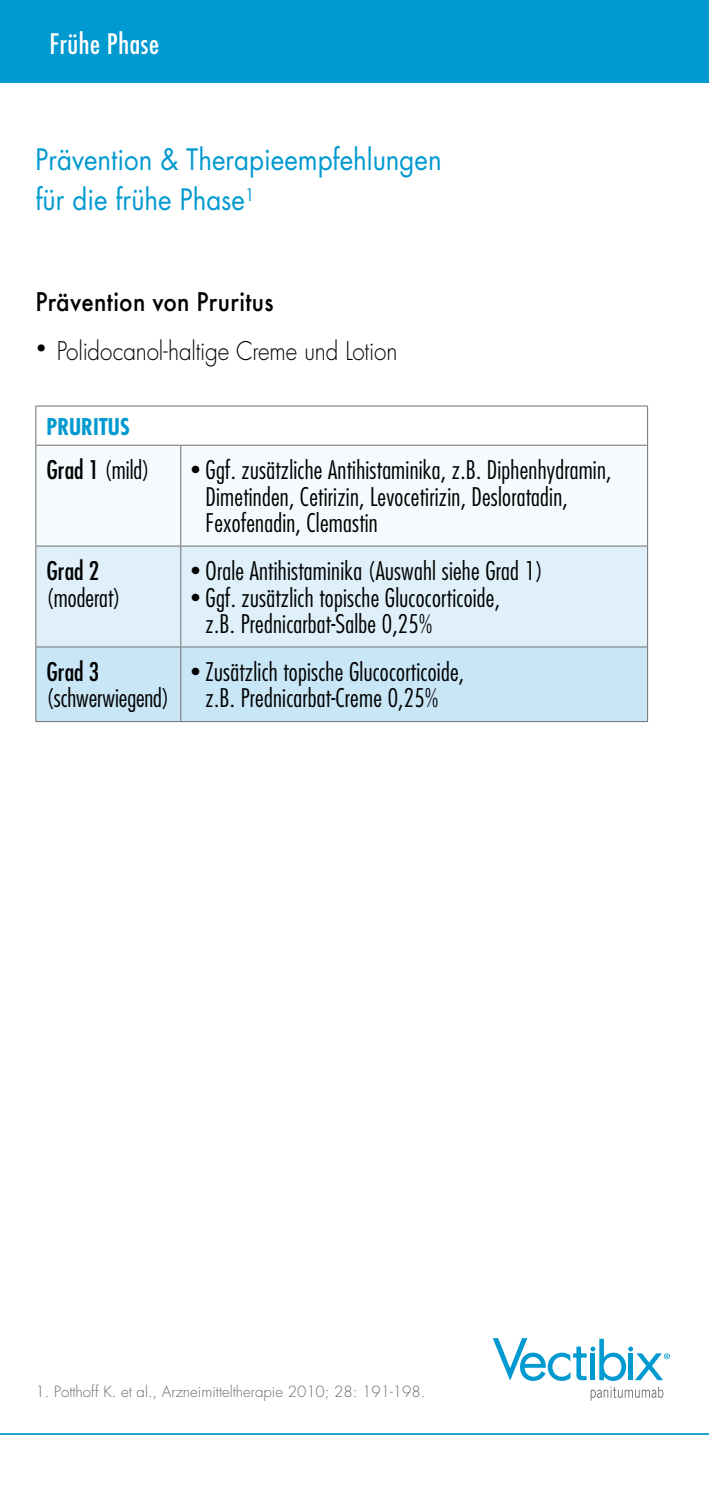
<style>
.page{position:relative;width:709px;height:1489px;background:#fff}
.page>*{position:absolute;margin:0;border:0;box-sizing:border-box;transform-origin:0 0}
.t1{font:28.75px/40px "Futura";color:#0099d0;scale:.9 1}
.t2{font:condensed 27.5px "Futura";letter-spacing:.025em;color:#fff}
.t3{font:300 condensed 25px/26.2px "Futura";letter-spacing:.01em;color:#000}
.t4{font:300 25px "Futura";letter-spacing:-.01em;color:#000;scale:.9 1}
.t5{font:500 25px "Futura";letter-spacing:.01em;color:#000;scale:.9 1}
.t6{font:condensed 25px "Futura";color:#000}
.t7{font:700 condensed 22.5px "Futura";color:#0099d0}
.t8{font:300 15px "Futura";color:#6b6770}
.s1{font-weight:400}
.s2{font-size:20px}
</style>
<div class="page">
<svg style="left:492px;top:1338px;width:178px;height:42px"></svg>
<svg style="left:590px;top:1386px;width:73px;height:14px"></svg>
<svg style="left:0;top:1433px;width:709px;height:2px"></svg>
<div style="left:0;top:0;width:709px;height:83px;background:#0099d0"></div>
<div style="left:36px;top:546px;width:611px;height:100px;background:#dff0fa"></div>
<div style="left:36px;top:647px;width:611px;height:74px;background:#c8e6f6"></div>
<hr style="left:35px;top:405px;width:146px;height:1px;background:#706f6f">
<hr style="left:35px;top:406px;width:1px;height:39px;background:#706f6f">
<hr style="left:181px;top:405px;width:467px;height:1px;background:#706f6f">
<hr style="left:35px;top:445px;width:146px;height:1px;background:#706f6f">
<hr style="left:35px;top:445px;width:1px;height:100px;background:#706f6f">
<hr style="left:181px;top:445px;width:467px;height:1px;background:#706f6f">
<hr style="left:180px;top:445px;width:1px;height:100px;background:#706f6f">
<hr style="left:647px;top:445px;width:1px;height:100px;background:#706f6f">
<hr style="left:35px;top:545px;width:146px;height:1px;background:#706f6f">
<hr style="left:35px;top:546px;width:1px;height:100px;background:#706f6f">
<hr style="left:35px;top:646px;width:146px;height:1px;background:#706f6f">
<hr style="left:35px;top:647px;width:1px;height:74px;background:#706f6f">
<hr style="left:35px;top:721px;width:146px;height:1px;background:#706f6f">
<hr style="left:181px;top:545px;width:467px;height:1px;background:#706f6f">
<hr style="left:180px;top:546px;width:1px;height:100px;background:#706f6f">
<hr style="left:181px;top:646px;width:467px;height:1px;background:#706f6f">
<hr style="left:180px;top:647px;width:1px;height:74px;background:#706f6f">
<hr style="left:181px;top:721px;width:467px;height:1px;background:#706f6f">
<hr style="left:647px;top:546px;width:1px;height:100px;background:#706f6f">
<hr style="left:647px;top:647px;width:1px;height:74px;background:#706f6f">
<hr style="left:647px;top:406px;width:1px;height:39px;background:#706f6f">
<p class="t2" style="left:50px;top:27px;width:111px">Frühe Phase</p>
<p class="t1" style="left:35px;top:139px;width:453px">Prävention &amp; Therapieempfehlungen für die frühe Phase<sup>1</sup></p>
<p class="t5" style="left:35px;top:285px;width:266px">Prävention von Pruritus</p>
<p class="t4" style="left:35px;top:335px;width:404px"><sup>•</sup> Polidocanol-haltige Creme und Lotion</p>
<p class="t7" style="left:46px;top:411px;width:85px">PRURITUS</p>
<p class="t3" style="left:46px;top:457px;width:105px"><span class="s1">Grad 1</span> (mild)</p>
<p class="t3" style="left:206px;top:457px;width:407px;text-indent:-14px"><span class="s2">•</span> Ggf. zusätzliche Antihistaminika, z.B. Diphenhydramin,<br>Dimetinden, Cetirizin, Levocetirizin, Desloratadin,<br>Fexofenadin, Clemastin</p>
<p class="t6" style="left:46px;top:555px;width:54px">Grad 2</p>
<p class="t3" style="left:46px;top:584px;width:76px">(moderat)</p>
<p class="t3" style="left:191px;top:558px;width:353px"><span class="s2">•</span> Orale Antihistaminika (Auswahl siehe Grad 1)</p>
<p class="t3" style="left:206px;top:584px;width:296px;text-indent:-14px"><span class="s2">•</span> Ggf. zusätzlich topische Glucocorticoide, z.B. Prednicarbat-Salbe 0,25%</p>
<p class="t6" style="left:46px;top:656px;width:54px">Grad 3</p>
<p class="t3" style="left:46px;top:685px;width:124px">(schwerwiegend)</p>
<p class="t3" style="left:191px;top:658px;width:274px;text-align:center"><span class="s2">•</span> Zusätzlich topische Glucocorticoide, z.B. Prednicarbat-Creme 0,25%</p>
<p class="t8" style="left:35px;top:1381px;width:391px">1. Potthoff K. et al., Arzneimitteltherapie 2010; 28: 191-198.</p>
</div>
